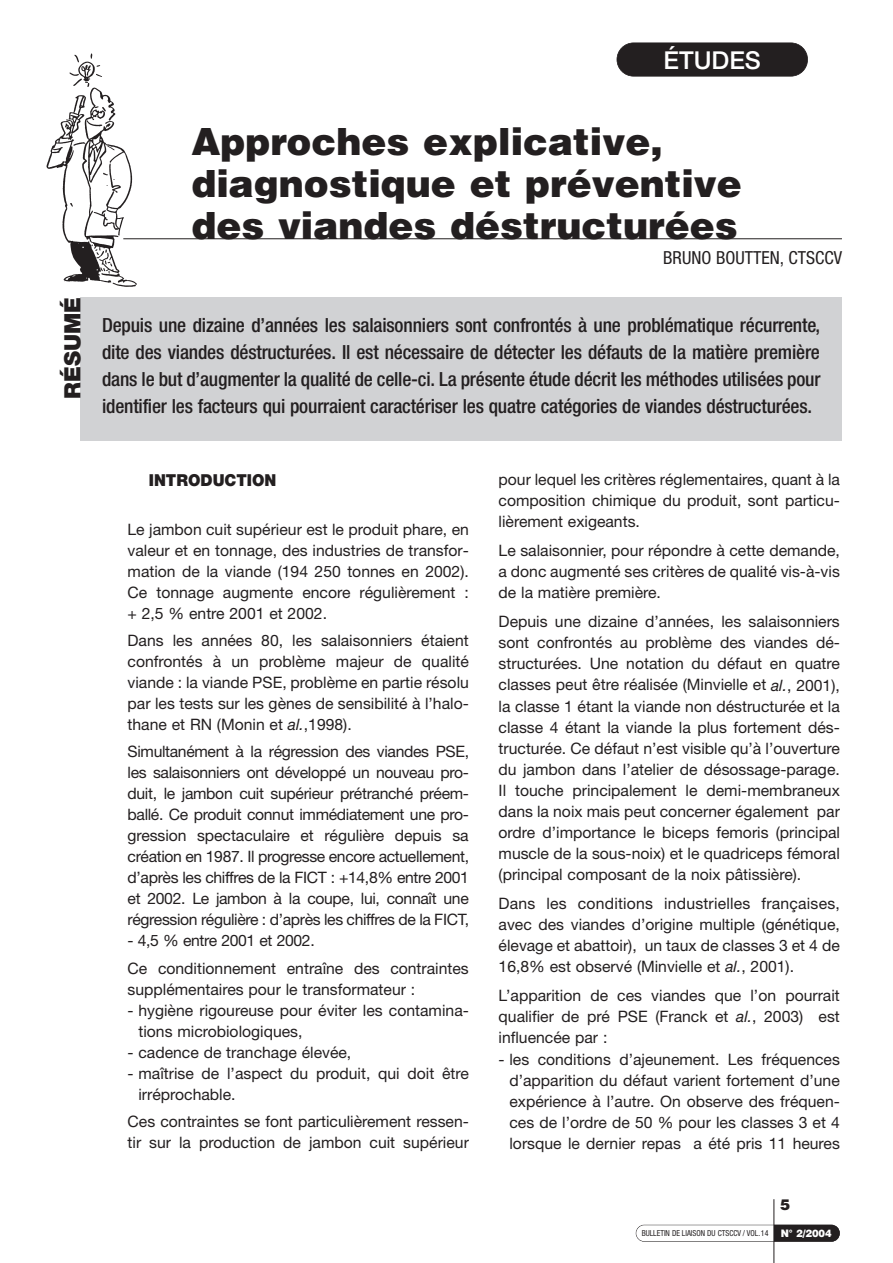
<style>
.page{position:relative;width:893px;height:1263px;background:#fff}
.page>*{position:absolute;margin:0;border:0;box-sizing:border-box;transform-origin:0 0}
.t1{font:900 37.5px/42px "Helvetica";color:#231f20}
.t2{font:500 24.75px "Helvetica Neue";color:#fff}
.t3{font:900 22.5px "Helvetica Neue";color:#231f20}
.t4{font:500 condensed 19.5px/27px "Helvetica Neue";letter-spacing:-.01em;color:#231f20;text-align:justify}
.t5{font:condensed 18px "Helvetica Neue";color:#231f20}
.t6{font:900 16.5px "Helvetica Neue";color:#231f20;scale:.95 1}
.t7{font:15.75px/21px "Helvetica Neue";color:#231f20;text-align:justify}
.t8{font:900 15px "Helvetica";color:#231f20}
.t9{font:condensed 8.25px "Helvetica Neue";color:#231f20;scale:.95 1}
.s1{font-style:italic}
.s2{font-family:"Helvetica";font-weight:900;font-stretch:normal;font-size:10.35px;color:#fff}
</style>
<div class="page">
<svg style="left:775px;top:1225px;width:65px;height:17px"></svg>
<hr style="left:774px;top:1199px;width:1px;height:64px;background:#231f20">
<div style="left:636px;top:1225px;width:204px;height:17px;border:1px solid #231f20;border-radius:9px"></div>
<div style="left:617px;top:43px;width:190px;height:33px;background:#231f20;border-radius:17px"></div>
<div style="left:617px;top:43px;width:191px;height:34px;border:2px solid #231f20;border-radius:17px"></div>
<div style="left:81px;top:298px;width:761px;height:143px;background:#d1d2d4"></div>
<hr style="left:123px;top:238px;width:719px;height:1px;background:#231f20">
<img style="left:46px;top:53px;width:103px;height:234px">
<h2 class="t2" style="left:664px;top:51px;width:99px">ÉTUDES</h2>
<h3 class="t3" style="left:64px;top:398px;width:103px;rotate:-90deg">RÉSUMÉ</h3>
<h1 class="t1" style="left:191px;top:121px;width:552px">Approches explicative, diagnostique et préventive des viandes déstructurées</h1>
<p class="t5" style="left:663px;top:251px;width:180px">BRUNO BOUTTEN, CTSCCV</p>
<p class="t4" style="left:102px;top:313px;width:720px">Depuis une dizaine d’années les salaisonniers sont confrontés à une problématique récurrente, dite des viandes déstructurées. Il est nécessaire de détecter les défauts de la matière première dans le but d’augmenter la qualité de celle-ci. La présente étude décrit les méthodes utilisées pour identifier les facteurs qui pourraient caractériser les quatre catégories de viandes déstructurées.</p>
<p class="t6" style="left:149px;top:474px;width:136px">INTRODUCTION</p>
<p class="t7" style="left:128px;top:520px;width:343px">Le jambon cuit supérieur est le produit phare, en valeur et en tonnage, des industries de transfor&shy;mation de la viande (194 250 tonnes en 2002).<br>Ce tonnage augmente encore régulièrement : + 2,5 % entre 2001 et 2002.</p>
<p class="t7" style="left:128px;top:631px;width:343px">Dans les années 80, les salaisonniers étaient confrontés à un problème majeur de qualité viande : la viande PSE, problème en partie résolu par les tests sur les gènes de sensibilité à l’halo&shy;thane et RN (Monin et <span class="s1">al.</span>,1998).</p>
<p class="t7" style="left:128px;top:743px;width:343px">Simultanément à la régression des viandes PSE, les salaisonniers ont développé un nouveau pro&shy;duit, le jambon cuit supérieur prétranché préem&shy;ballé. Ce produit connut immédiatement une pro&shy;gression spectaculaire et régulière depuis sa création en 1987. Il progresse encore actuellement, d’après les chiffres de la FICT : +14,8% entre 2001 et 2002. Le jambon à la coupe, lui, connaît une régression régulière : d’après les chiffres de la FICT,</p>
<p class="t7" style="left:128px;top:928px;width:343px;line-height:27.5px">- 4,5 % entre 2001 et 2002.<br>Ce conditionnement entraîne des contraintes</p>
<p class="t7" style="left:128px;top:980px;width:289px">supplémentaires pour le transformateur :</p>
<p class="t7" style="left:138px;top:1001px;width:332px;text-indent:-11px">- hygiène rigoureuse pour éviter les contamina&shy;tions microbiologiques,</p>
<p class="t7" style="left:128px;top:1043px;width:225px">- cadence de tranchage élevée,</p>
<p class="t7" style="left:138px;top:1064px;width:332px;text-indent:-11px">- maîtrise de l’aspect du produit, qui doit être irréprochable.</p>
<p class="t7" style="left:128px;top:1112px;width:343px">Ces contraintes se font particulièrement ressen&shy;tir sur la production de jambon cuit supérieur</p>
<p class="t7" style="left:499px;top:471px;width:343px">pour lequel les critères réglementaires, quant à la composition chimique du produit, sont particu&shy;lièrement exigeants.</p>
<p class="t7" style="left:499px;top:542px;width:343px">Le salaisonnier, pour répondre à cette demande, a donc augmenté ses critères de qualité vis-à-vis de la matière première.</p>
<p class="t7" style="left:499px;top:613px;width:343px">Depuis une dizaine d’années, les salaisonniers sont confrontés au problème des viandes dé&shy;structurées. Une notation du défaut en quatre classes peut être réalisée (Minvielle et <span class="s1">al.</span>, 2001), la classe 1 étant la viande non déstructurée et la classe 4 étant la viande la plus fortement dés&shy;tructurée. Ce défaut n’est visible qu’à l’ouverture du jambon dans l’atelier de désossage-parage.<br>Il touche principalement le demi-membraneux dans la noix mais peut concerner également par ordre d’importance le biceps femoris (principal muscle de la sous-noix) et le quadriceps fémoral (principal composant de la noix pâtissière).</p>
<p class="t7" style="left:499px;top:894px;width:343px">Dans les conditions industrielles françaises, avec des viandes d’origine multiple (génétique, élevage et abattoir), un taux de classes 3 et 4 de 16,8% est observé (Minvielle et <span class="s1">al.</span>, 2001).</p>
<p class="t7" style="left:499px;top:986px;width:343px">L’apparition de ces viandes que l’on pourrait qualifier de pré PSE (Franck et <span class="s1">al.</span>, 2003) est influencée par :</p>
<p class="t7" style="left:509px;top:1051px;width:332px;text-indent:-11px">- les conditions d’ajeunement. Les fréquences d’apparition du défaut varient fortement d’une expérience à l’autre. On observe des fréquen&shy;ces de l’ordre de 50 % pour les classes 3 et 4 lorsque le dernier repas a été pris 11 heures</p>
<p class="t8" style="left:780px;top:1196px;width:12px">5</p>
<p class="t9" style="left:642px;top:1230px;width:202px">BULLETIN DE LIAISON DU CTSCCV / VOL.14 <span class="s2">N° 2/2004</span></p>
</div>
